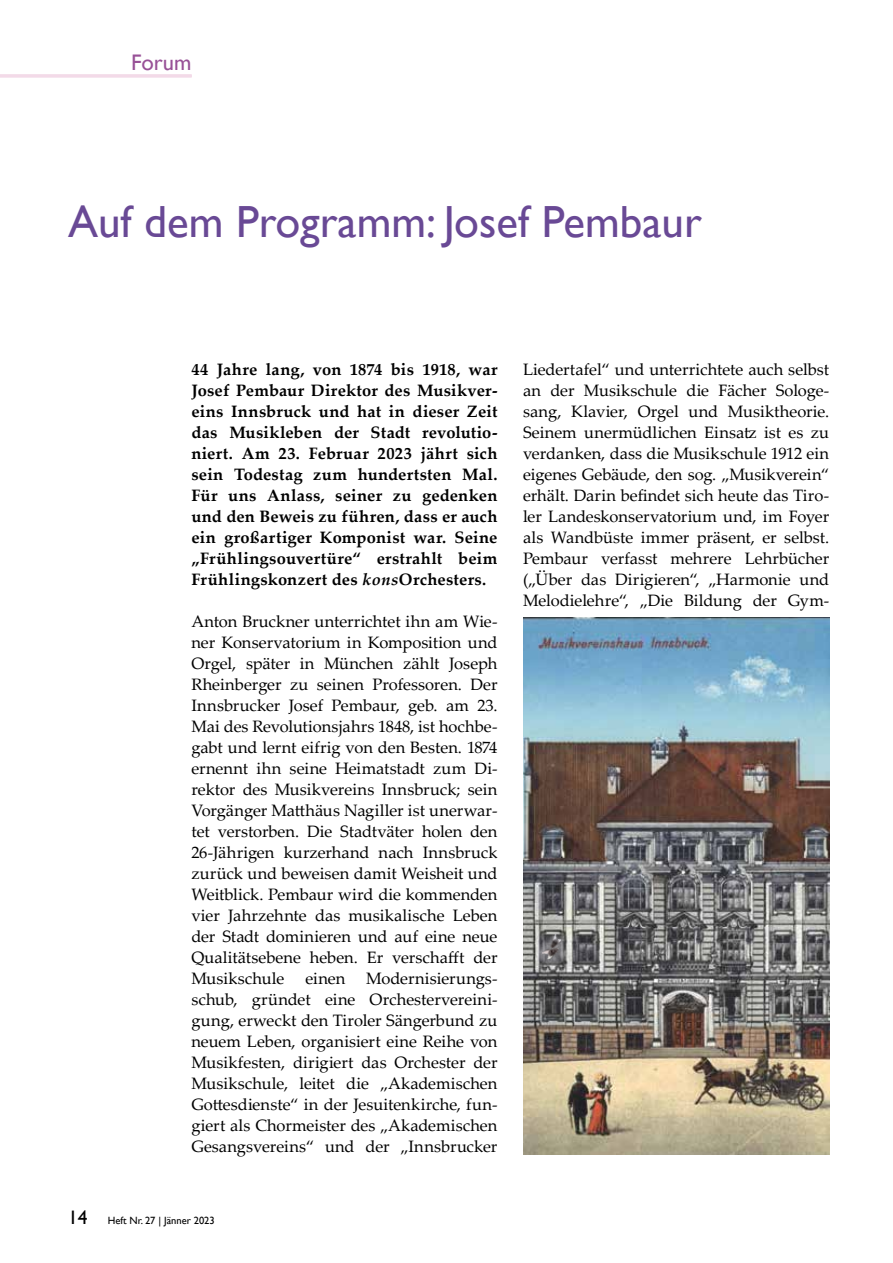
<style>
.page{position:relative;width:893px;height:1263px;background:#fff}
.page>*{position:absolute;margin:0;border:0;box-sizing:border-box;transform-origin:0 0}
.t1{font:45px "Gill Sans";color:#694995}
.t2{font:22.5px "Gill Sans";color:#985197}
.t3{font:16.5px/21px "Palatino Linotype";color:#000;text-align:justify}
.t4{font:700 16.5px/21px "Palatino Linotype";letter-spacing:.015em;color:#000;text-align:justify}
.t5{font:10.5px "Gill Sans";color:#000}
.s1{font-style:italic}
.s2{font-size:19.5px}
</style>
<div class="page">
<hr style="left:0;top:74px;width:192px;height:3px;background:#f3dae8">
<img style="left:523px;top:618px;width:306px;height:537px">
<svg style="left:531px;top:925px;width:40px;height:46px;background:#8f8f8d"></svg>
<img style="left:546px;top:933px;width:17px;height:17px">
<h2 class="t2" style="left:131px;top:49px;width:62px">Forum</h2>
<h1 class="t1" style="left:68px;top:195px;width:635px">Auf dem Programm: Josef Pembaur</h1>
<p class="t4" style="left:191px;top:358px;width:308px">44 Jahre lang, von 1874 bis 1918, war Josef Pembaur Direktor des Musikver&shy;eins Innsbruck und hat in dieser Zeit das Musikleben der Stadt revolutio&shy;niert. Am 23. Februar 2023 jährt sich sein Todestag zum hundertsten Mal.<br>Für uns Anlass, seiner zu gedenken und den Beweis zu führen, dass er auch ein großartiger Komponist war. Seine „Frühlingsouvertüre“ erstrahlt beim Frühlingskonzert des <span class="s1">kons</span>Orchesters.</p>
<p class="t3" style="left:191px;top:610px;width:308px">Anton Bruckner unterrichtet ihn am Wie&shy;ner Konservatorium in Komposition und Orgel, später in München zählt Joseph Rheinberger zu seinen Professoren. Der Innsbrucker Josef Pembaur, geb. am 23.<br>Mai des Revolutionsjahrs 1848, ist hochbe&shy;gabt und lernt eifrig von den Besten. 1874 ernennt ihn seine Heimatstadt zum Di&shy;rektor des Musikvereins Innsbruck; sein Vorgänger Matthäus Nagiller ist unerwar&shy;tet verstorben. Die Stadtväter holen den 26-Jährigen kurzerhand nach Innsbruck zurück und beweisen damit Weisheit und Weitblick. Pembaur wird die kommenden vier Jahrzehnte das musikalische Leben der Stadt dominieren und auf eine neue Qualitätsebene heben. Er verschafft der Musikschule</p>
<p class="t3" style="left:191px;top:967px;width:308px;text-indent:175px">Modernisierungs&shy;schub, gründet eine Orchestervereini&shy;gung, erweckt den Tiroler Sängerbund zu neuem Leben, organisiert eine Reihe von Musikfesten, dirigiert das Orchester der Musikschule, leitet die „Akademischen Gottesdienste“ in der Jesuitenkirche, fun&shy;giert als Chormeister des „Akademischen Gesangsvereins“ und der „Innsbrucker</p>
<p class="t3" style="left:305px;top:967px;width:42px">einen</p>
<p class="t5" style="left:68px;top:1214px;width:148px"><span class="s2">14</span> Heft Nr. 27 | Jänner 2023</p>
<p class="t3" style="left:523px;top:358px;width:308px">Liedertafel“ und unterrichtete auch selbst an der Musikschule die Fächer Sologe&shy;sang, Klavier, Orgel und Musiktheorie.<br>Seinem unermüdlichen Einsatz ist es zu verdanken, dass die Musikschule 1912 ein eigenes Gebäude, den sog. „Musikverein“ erhält. Darin befindet sich heute das Tiro&shy;ler Landeskonservatorium und, im Foyer als Wandbüste immer präsent, er selbst.<br>Pembaur verfasst mehrere Lehrbücher („Über das Dirigieren“, „Harmonie und Melodielehre“, „Die Bildung der Gym-</p>
</div>
